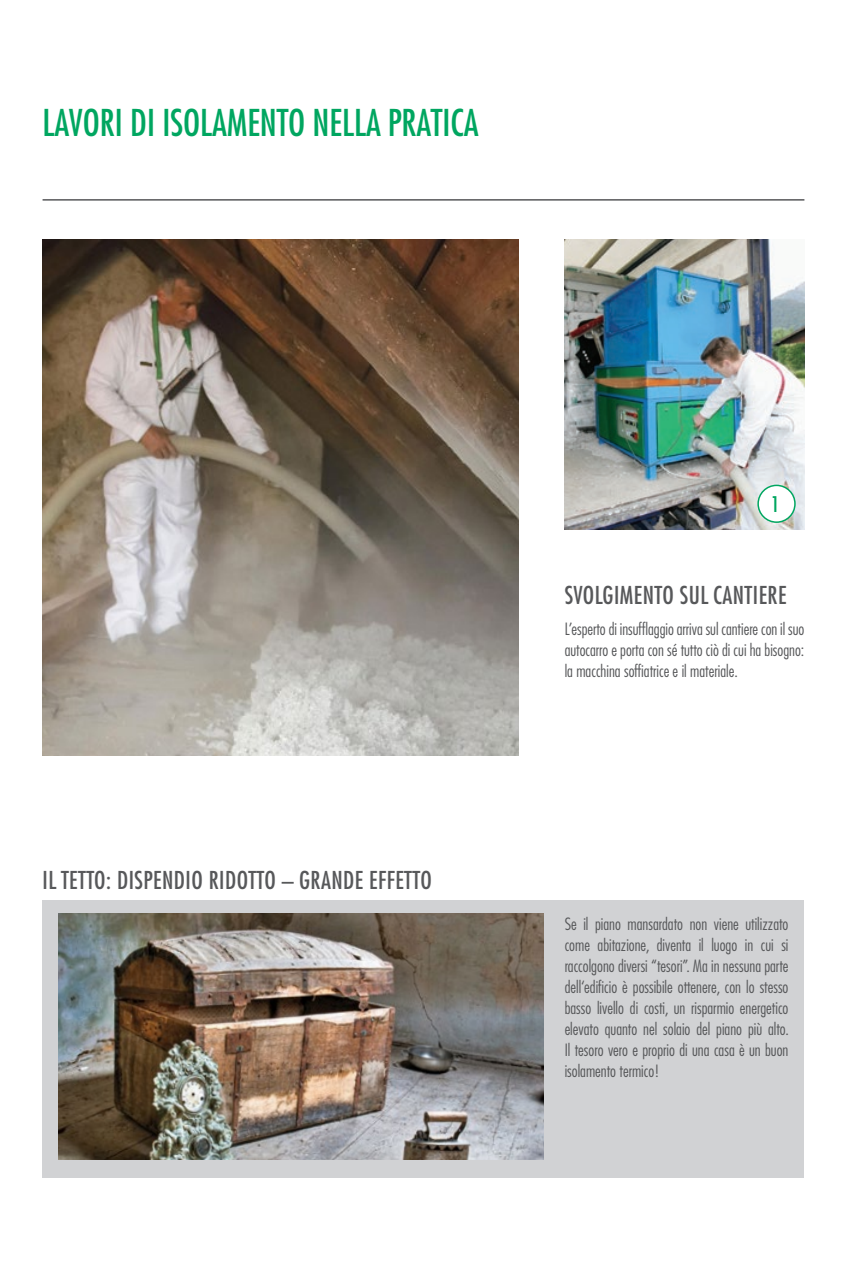
<style>
.page{position:relative;width:847px;height:1263px;background:#fff}
.page>*{position:absolute;margin:0;border:0;box-sizing:border-box;transform-origin:0 0}
.t1{font:500 condensed 36px "Futura LT Pro";color:#00a660}
.t2{font:500 condensed 24px "Futura LT Pro";letter-spacing:.02em;color:#57585a}
.t3{font:500 condensed 21px "Futura LT Pro";color:#00a660}
.t4{font:300 condensed 16.5px/21px "Futura LT Pro";color:#57585a;text-align:justify}
</style>
<div class="page">
<div style="left:43px;top:900px;width:760px;height:278px;background:#d1d2d4"></div>
<img style="left:43px;top:239px;width:475px;height:517px">
<img style="left:564px;top:239px;width:240px;height:290px">
<img style="left:59px;top:914px;width:484px;height:245px">
<div style="left:757px;top:485px;width:37px;height:37px;background:#fff;border-radius:50%"></div>
<div style="left:757px;top:485px;width:38px;height:38px;border:2px solid #00a660;border-radius:50%"></div>
<hr style="left:43px;top:199px;width:761px;height:2px;background:#57585a">
<h1 class="t1" style="left:43px;top:98px;width:437px">LAVORI DI ISOLAMENTO NELLA PRATICA</h1>
<h2 class="t2" style="left:43px;top:863px;width:390px">IL TETTO: DISPENDIO RIDOTTO – GRANDE EFFETTO</h2>
<p class="t3" style="left:770px;top:490px;width:10px">1</p>
<h2 class="t2" style="left:564px;top:579px;width:223px">SVOLGIMENTO SUL CANTIERE</h2>
<p class="t4" style="left:564px;top:618px;width:241px">L’esperto di insufflaggio arriva sul cantiere con il suo autocarro e porta con sé tutto ciò di cui ha bisogno: la macchina soffiatrice e il materiale.</p>
<p class="t4" style="left:564px;top:913px;width:226px">Se il piano mansardato non viene utilizzato come abitazione, diventa il luogo in cui si raccolgono diversi “tesori”. Ma in nessuna parte dell‘edificio è possibile ottenere, con lo stesso basso livello di costi, un risparmio energetico elevato quanto nel solaio del piano più alto.<br>Il tesoro vero e proprio di una casa è un buon isolamento termico!</p>
</div>
